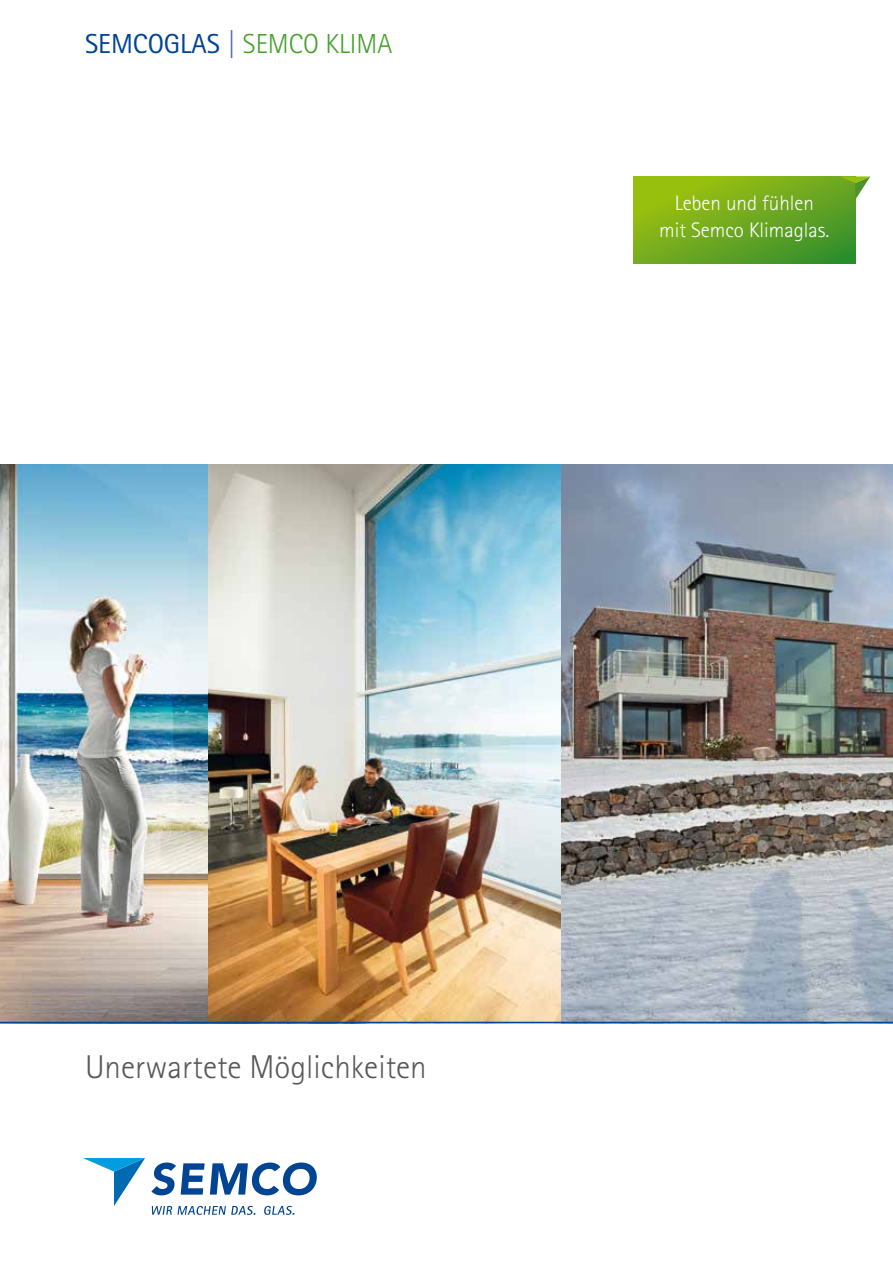
<style>
.page{position:relative;width:893px;height:1263px;background:#fff}
.page>*{position:absolute;margin:0;border:0;box-sizing:border-box;transform-origin:0 0}
.t1{font:300 33px "Rotis Sans Serif Std";color:#58585a}
.t2{font:300 27.45px "Rotis Sans Serif Std";color:#44a12b}
.t3{font:300 21px/27px "Rotis Sans Serif Std";color:#fff;text-align:center}
.s1{font-weight:400;color:#004494}
.s2{color:#4460a5}
</style>
<div class="page">
<img style="left:0;top:465px;width:208px;height:557px">
<img style="left:208px;top:465px;width:685px;height:557px">
<svg style="left:633px;top:176px;width:222px;height:88px;background:#6fa91e"></svg>
<svg style="left:840px;top:176px;width:30px;height:24px"></svg>
<hr style="left:0;top:1022px;width:893px;height:1px;background:#004494">
<svg style="left:83px;top:1158px;width:62px;height:48px"></svg>
<svg style="left:151px;top:1162px;width:166px;height:33px"></svg>
<svg style="left:152px;top:1206px;width:103px;height:9px"></svg>
<svg style="left:264px;top:1206px;width:30px;height:9px"></svg>
<h2 class="t2" style="left:85px;top:28px;width:309px"><span class="s1">SEMCOGLAS</span> <span class="s2">|</span> SEMCO KLIMA</h2>
<p class="t3" style="left:659px;top:189px;width:172px">Leben und fühlen mit Semco Klimaglas.</p>
<h1 class="t1" style="left:85px;top:1048px;width:343px">Unerwartete Möglichkeiten</h1>
</div>
